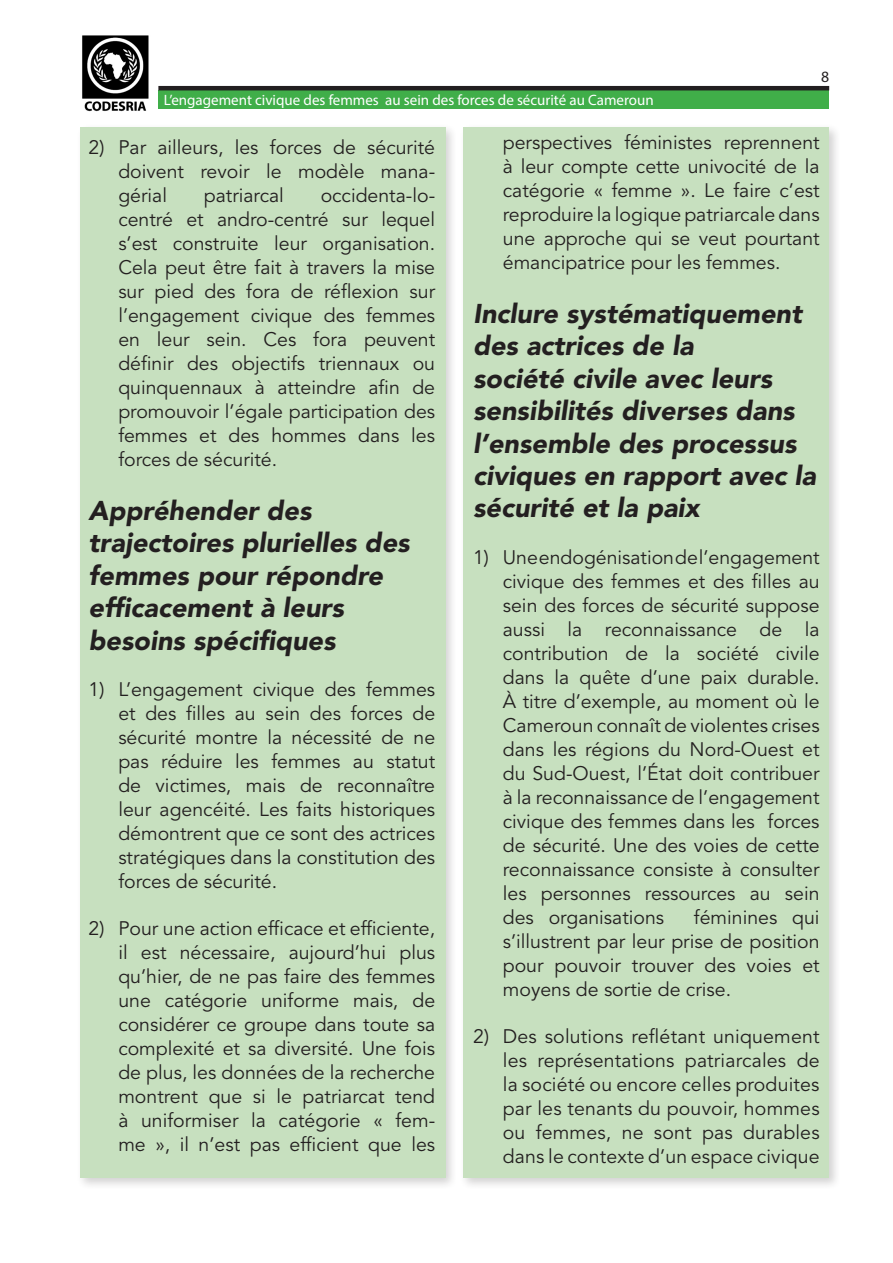
<style>
.page{position:relative;width:893px;height:1263px;background:#fff}
.page>*{position:absolute;margin:0;border:0;box-sizing:border-box;transform-origin:0 0}
.Texte1{font:italic 900 27px/32.4px "Avenir LT Std";color:#231f20}
.Texte1-2{font:19.5px/24px "Avenir LT Std";color:#231f20;text-align:justify}
.t1{font:15.75px "Myriad Pro";color:#231f20}
.t2{font:15px "Myriad Pro";color:#fff}
</style>
<div class="page">
<div style="left:158px;top:90px;width:671px;height:19px;background:#40ae49"></div>
<hr style="left:158px;top:86px;width:671px;height:4px;background:#231f20">
<img style="left:82px;top:35px;width:67px;height:77px">
<div style="left:76px;top:124px;width:382px;height:1066px;background:#231f20;opacity:.2"></div>
<div style="left:80px;top:128px;width:365px;height:1050px;background:#c7e0bf"></div>
<div style="left:459px;top:124px;width:383px;height:1066px;background:#231f20;opacity:.2"></div>
<div style="left:463px;top:128px;width:366px;height:1050px;background:#c7e0bf"></div>
<p class="t1" style="left:821px;top:67px;width:10px">8</p>
<p class="t2" style="left:164px;top:91px;width:491px">L’engagement civique des femmes au sein des forces de sécurité au Cameroun</p>
<p class="Texte1-2" style="left:503px;top:131px;width:318px">perspectives féministes reprennent à leur compte cette univocité de la catégorie « femme ». Le faire c’est reproduire la logique patriarcale dans une approche qui se veut pourtant émancipatrice pour les femmes.</p>
<p class="Texte1" style="left:473px;top:298px;width:345px">Inclure systématiquement des actrices de la<br>société civile avec leurs sensibilités diverses dans l’ensemble des processus civiques en rapport avec la sécurité et la paix</p>
<p class="Texte1-2" style="left:503px;top:546px;width:318px;text-indent:-30px">1) Une endogénisation de l’engagement civique des femmes et des filles au sein des forces de sécurité suppose aussi la reconnaissance de la contribution de la société civile dans la quête d’une paix durable.<br>À titre d’exemple, au moment où le Cameroun connaît de violentes crises dans les régions du Nord-Ouest et du Sud-Ouest, l’État doit contribuer à la reconnaissance de l’engagement civique des femmes dans les forces de sécurité. Une des voies de cette reconnaissance consiste à consulter les personnes ressources au sein des organisations</p>
<p class="Texte1-2" style="left:118px;top:136px;width:318px;text-indent:-30px">2) Par ailleurs, les forces de sécurité doivent revoir le modèle mana&shy;gérial</p>
<p class="Texte1-2" style="left:118px;top:184px;width:318px;text-indent:202px">occidenta-lo&shy;centré et andro-centré sur lequel s’est construite leur organisation.<br>Cela peut être fait à travers la mise sur pied des fora de réflexion sur l’engagement civique des femmes en leur sein. Ces fora peuvent définir des objectifs triennaux ou quinquennaux à atteindre afin de promouvoir l’égale participation des femmes et des hommes dans les forces de sécurité.</p>
<p class="Texte1" style="left:89px;top:495px;width:323px">Appréhender des trajectoires plurielles des femmes pour répondre efficacement à leurs besoins spécifiques</p>
<p class="Texte1-2" style="left:118px;top:678px;width:318px;text-indent:-30px">1) L’engagement civique des femmes et des filles au sein des forces de sécurité montre la nécessité de ne pas réduire les femmes au statut de victimes, mais de reconnaître leur agencéité. Les faits historiques démontrent que ce sont des actrices stratégiques dans la constitution des forces de sécurité.</p>
<p class="Texte1-2" style="left:118px;top:917px;width:318px;text-indent:-30px">2) Pour une action efficace et efficiente, il est nécessaire, aujourd’hui plus qu’hier, de ne pas faire des femmes une catégorie uniforme mais, de considérer ce groupe dans toute sa complexité et sa diversité. Une fois de plus, les données de la recherche montrent que si le patriarcat tend à uniformiser la catégorie « fem&shy;me », il n’est pas efficient que les</p>
<p class="Texte1-2" style="left:204px;top:184px;width:82px">patriarcal</p>
<p class="Texte1-2" style="left:503px;top:906px;width:318px;text-indent:191px">féminines qui s’illustrent par leur prise de position pour pouvoir trouver des voies et moyens de sortie de crise.</p>
<p class="Texte1-2" style="left:503px;top:1025px;width:318px;text-indent:-30px">2) Des solutions reflétant uniquement les représentations patriarcales de la société ou encore celles produites par les tenants du pouvoir, hommes ou femmes, ne sont pas durables dans le contexte d’un espace civique</p>
</div>
